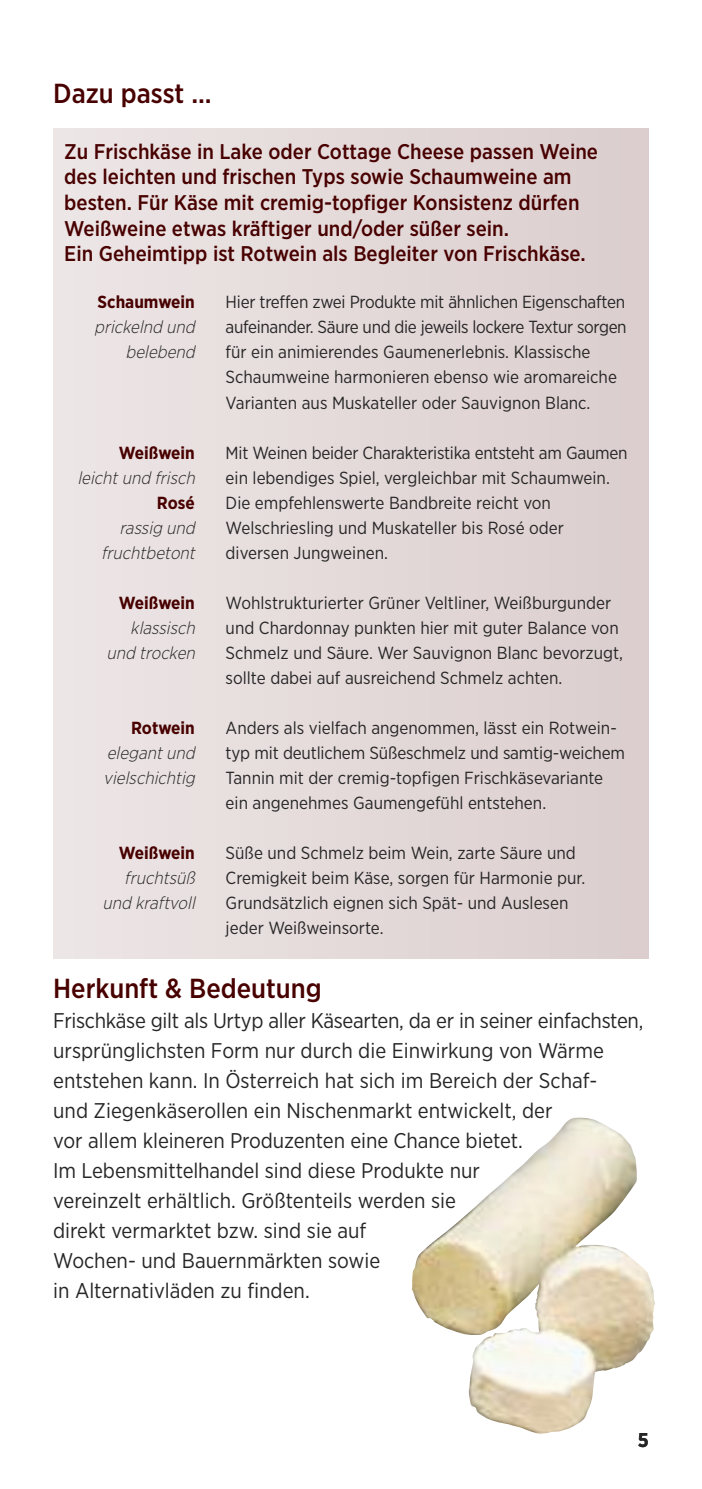
<style>
.page{position:relative;width:702px;height:1489px;background:#fff}
.page>*{position:absolute;margin:0;border:0;box-sizing:border-box;transform-origin:0 0}
.t1{font:500 27.5px "Gotham Narrow";color:#480000}
.t2{font:21.25px/30px "Gotham Narrow";color:#272627}
.t3{font:500 21.25px/25.5px "Gotham Narrow";color:#480000}
.t4{font:700 20px "Gotham Narrow";color:#272627}
.t5{font:17.5px/25px "Gotham Narrow";color:#272627}
.t6{font:italic 300 17.5px/25px "Gotham Narrow";color:#272627;text-align:right}
.t7{font:700 17.5px "Gotham Narrow";color:#480000}
</style>
<div class="page">
<img style="left:411px;top:1117px;width:244px;height:316px">
<h1 class="t1" style="left:53px;top:84px;width:160px">Dazu passt ...</h1>
<p class="t3" style="left:64px;top:140px;width:535px">Zu Frischkäse in Lake oder Cottage Cheese passen Weine des leichten und frischen Typs sowie Schaumweine am besten. Für Käse mit cremig-topfiger Konsistenz dürfen Weißweine etwas kräftiger und/oder süßer sein.<br>Ein Geheimtipp ist Rotwein als Begleiter von Frischkäse.</p>
<p class="t7" style="left:98px;top:296px;width:99px">Schaumwein</p>
<p class="t6" style="left:94px;top:316px;width:105px">prickelnd und belebend</p>
<p class="t5" style="left:226px;top:291px;width:402px">Hier treffen zwei Produkte mit ähnlichen Eigenschaften aufeinander. Säure und die jeweils lockere Textur sorgen für ein animierendes Gaumenerlebnis. Klassische Schaumweine harmonieren ebenso wie aromareiche Varianten aus Muskateller oder Sauvignon Blanc.</p>
<p class="t5" style="left:226px;top:441px;width:403px">Mit Weinen beider Charakteristika entsteht am Gaumen ein lebendiges Spiel, vergleichbar mit Schaumwein.<br>Die empfehlenswerte Bandbreite reicht von Welschriesling und Muskateller bis Rosé oder diversen Jungweinen.</p>
<p class="t5" style="left:226px;top:591px;width:399px">Wohlstrukturierter Grüner Veltliner, Weißburgunder und Chardonnay punkten hier mit guter Balance von Schmelz und Säure. Wer Sauvignon Blanc bevorzugt, sollte dabei auf ausreichend Schmelz achten.</p>
<p class="t5" style="left:226px;top:716px;width:401px">Anders als vielfach angenommen, lässt ein Rotwein&shy;typ mit deutlichem Süßeschmelz und samtig-weichem Tannin mit der cremig-topfigen Frischkäsevariante ein angenehmes Gaumengefühl entstehen.</p>
<p class="t5" style="left:226px;top:841px;width:361px">Süße und Schmelz beim Wein, zarte Säure und Cremigkeit beim Käse, sorgen für Harmonie pur.<br>Grundsätzlich eignen sich Spät- und Auslesen jeder Weißweinsorte.</p>
<p class="t7" style="left:119px;top:446px;width:78px">Weißwein</p>
<p class="t6" style="left:77px;top:466px;width:122px">leicht und frisch</p>
<p class="t7" style="left:157px;top:496px;width:39px">Rosé</p>
<p class="t6" style="left:101px;top:516px;width:98px">rassig und fruchtbetont</p>
<p class="t7" style="left:119px;top:596px;width:78px">Weißwein</p>
<p class="t6" style="left:106px;top:616px;width:93px">klassisch und trocken</p>
<p class="t7" style="left:131px;top:721px;width:65px">Rotwein</p>
<p class="t6" style="left:103px;top:741px;width:96px;text-align:left">elegant und vielschichtig</p>
<p class="t7" style="left:119px;top:846px;width:78px">Weißwein</p>
<p class="t6" style="left:102px;top:866px;width:97px">fruchtsüß und kraftvoll</p>
<h1 class="t1" style="left:53px;top:978px;width:270px">Herkunft &amp; Bedeutung</h1>
<p class="t2" style="left:53px;top:1006px;width:591px">Frischkäse gilt als Urtyp aller Käsearten, da er in seiner einfachsten, ursprünglichsten Form nur durch die Einwirkung von Wärme entstehen kann. In Österreich hat sich im Bereich der Schaf-<br>und Ziegenkäserollen ein Nischenmarkt entwickelt, der<br>vor allem kleineren Produzenten eine Chance bietet.<br>Im Lebensmittelhandel sind diese Produkte nur<br>vereinzelt erhältlich. Größtenteils werden sie<br>direkt vermarktet bzw. sind sie auf<br>Wochen- und Bauernmärkten sowie<br>in Alternativläden zu finden.</p>
<p class="t4" style="left:637px;top:1432px;width:12px">5</p>
</div>
